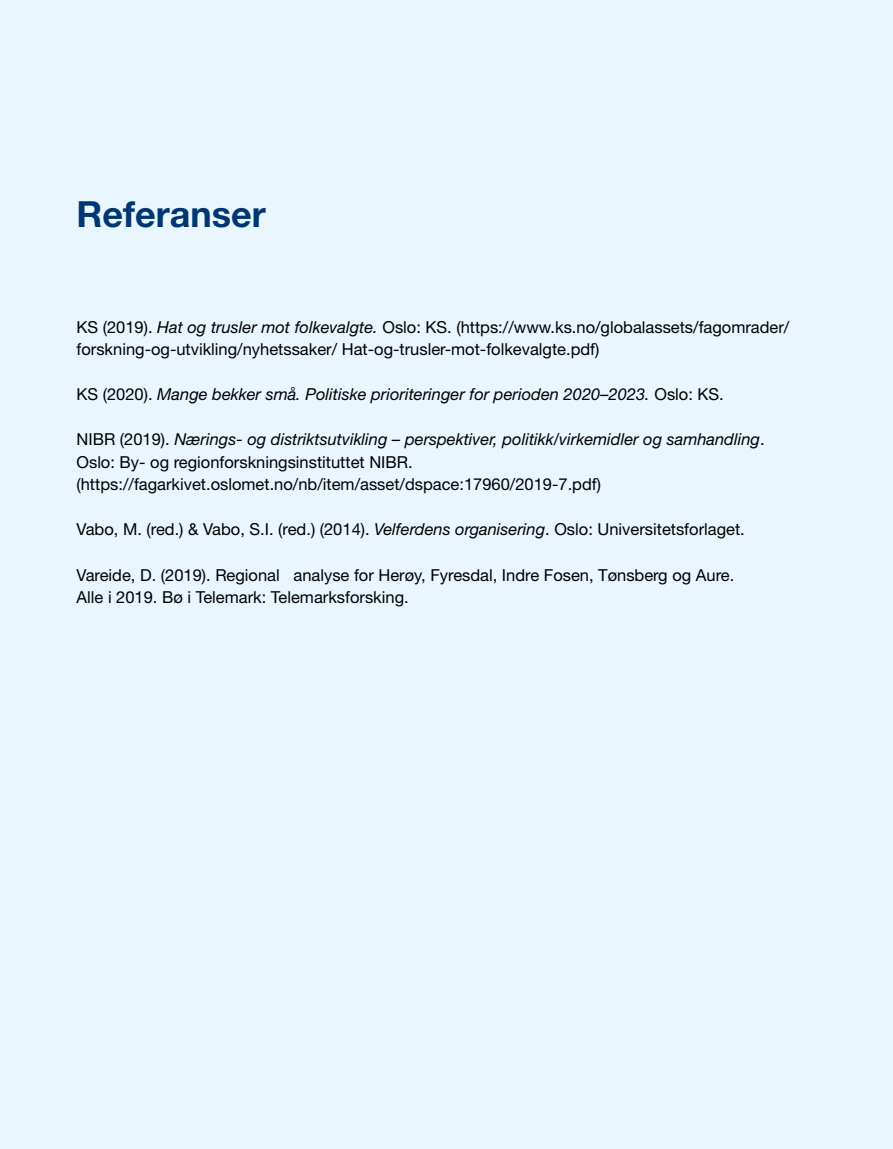
<style>
.page{position:relative;width:893px;height:1149px;background:#fff}
.page>*{position:absolute;margin:0;border:0;box-sizing:border-box;transform-origin:0 0}
.t1{font:700 36px "Helvetica Neue LT Pro";color:#003671}
.t2{font:16.5px/22.5px "Helvetica Neue LT Pro";color:#000}
.t3{font:italic 16.5px "Helvetica Neue LT Pro";color:#000}
.s1{font-style:italic}
.s2{font-style:normal}
</style>
<div class="page">
<div style="left:0;top:0;width:893px;height:1148px;background:#eaf6fe"></div>
<h1 class="t1" style="left:77px;top:192px;width:191px">Referanser</h1>
<p class="t2" style="left:77px;top:315px;width:714px">KS (2019). <span class="s1">Hat og trusler mot folkevalgte.</span> Oslo: KS. (https://www.ks.no/globalassets/fagomrader/ forskning-og-utvikling/nyhetssaker/ Hat-og-trusler-mot-folkevalgte.pdf)</p>
<p class="t3" style="left:77px;top:384px;width:649px"><span class="s2">KS (2020).</span> Mange bekker små. Politiske prioriteringer for perioden 2020–2023. <span class="s2">Oslo: KS.</span></p>
<p class="t2" style="left:77px;top:428px;width:690px">NIBR (2019). <span class="s1">Nærings- og distriktsutvikling – perspektiver, politikk/virkemidler og samhandling</span>.<br>Oslo: By- og regionforskningsinstituttet NIBR. (https://fagarkivet.oslomet.no/nb/item/asset/dspace:17960/2019-7.pdf)</p>
<p class="t2" style="left:77px;top:518px;width:670px">Vabo, M. (red.) &amp; Vabo, S.I. (red.) (2014). <span class="s1">Velferdens organisering</span>. Oslo: Universitetsforlaget.</p>
<p class="t2" style="left:77px;top:563px;width:659px">Vareide, D. (2019). Regional analyse for Herøy, Fyresdal, Indre Fosen, Tønsberg og Aure.<br>Alle i 2019. Bø i Telemark: Telemarksforsking.</p>
</div>
